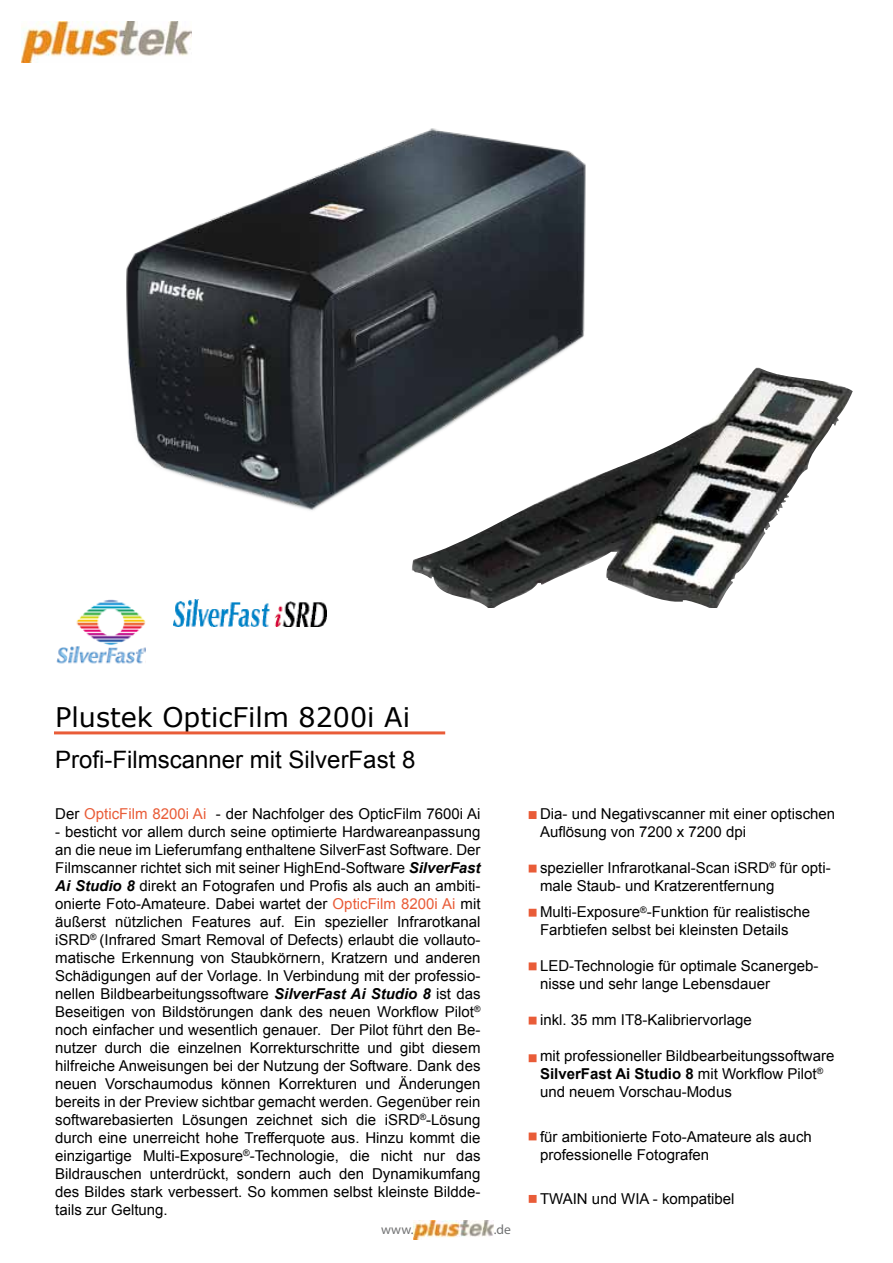
<style>
.page{position:relative;width:893px;height:1263px;background:#fff}
.page>*{position:absolute;margin:0;border:0;box-sizing:border-box;transform-origin:0 0}
.t1{font:27px "Verdana";color:#000}
.t2{font:24px "Arial";color:#000}
.t3{font:15px/18px "Arial";color:#000}
.t4{font:13.5px "Myriad Pro";color:#707172}
.s1{color:#e95c38}
.s2{font-weight:700;font-style:italic}
.s3{font-weight:700}
</style>
<div class="page">
<img style="left:21px;top:21px;width:158px;height:41px">
<img style="left:56px;top:599px;width:90px;height:65px">
<div style="left:529px;top:811px;width:7px;height:8px;background:#e95c38;border:2px solid #e95c38"></div>
<div style="left:529px;top:962px;width:7px;height:8px;background:#e95c38;border:2px solid #e95c38"></div>
<div style="left:529px;top:909px;width:7px;height:8px;background:#e95c38;border:2px solid #e95c38"></div>
<div style="left:529px;top:865px;width:7px;height:7px;background:#e95c38"></div>
<div style="left:529px;top:1132px;width:7px;height:8px;background:#e95c38;border:2px solid #e95c38"></div>
<div style="left:529px;top:1017px;width:7px;height:7px;background:#e95c38"></div>
<hr style="left:54px;top:731px;width:391px;height:3px;background:#e95c38">
<img style="left:413px;top:1220px;width:80px;height:20px">
<div style="left:529px;top:1054px;width:7px;height:8px;background:#e95c38;border:2px solid #e95c38"></div>
<img style="left:173px;top:600px;width:153px;height:26px">
<svg style="left:529px;top:1195px;width:8px;height:8px"></svg>
<img style="left:54px;top:25px;width:532px;height:486px">
<img style="left:411px;top:368px;width:442px;height:240px">
<h1 class="t1" style="left:55px;top:699px;width:356px">Plustek OpticFilm 8200i Ai</h1>
<h2 class="t2" style="left:55px;top:744px;width:362px">Profi-Filmscanner mit SilverFast 8</h2>
<p class="t3" style="left:55px;top:805px;width:427px">Der <span class="s1">OpticFilm 8200i Ai</span> - der Nachfolger des OpticFilm 7600i Ai</p>
<p class="t3" style="left:55px;top:823px;width:427px;text-align:justify">- besticht vor allem durch seine optimierte Hardwareanpassung an die neue im Lieferumfang enthaltene SilverFast Software. Der Filmscanner richtet sich mit seiner HighEnd-Software <span class="s2">SilverFast Ai Studio 8</span> direkt an Fotografen und Profis als auch an ambiti&shy;onierte Foto-Amateure. Dabei wartet der <span class="s1">OpticFilm 8200i Ai</span> mit äußerst nützlichen Features auf. Ein spezieller Infrarotkanal iSRD<sup>®</sup> (Infrared Smart Removal of Defects) erlaubt die vollauto&shy;matische Erkennung von Staubkörnern, Kratzern und anderen Schädigungen auf der Vorlage. In Verbindung mit der professio&shy;nellen Bildbearbeitungssoftware <span class="s2">SilverFast Ai Studio 8</span> ist das Beseitigen von Bildstörungen dank des neuen Workflow Pilot<sup>® </sup>noch einfacher und wesentlich genauer. Der Pilot führt den Be&shy;nutzer durch die einzelnen Korrekturschritte und gibt diesem hilfreiche Anweisungen bei der Nutzung der Software. Dank des neuen Vorschaumodus können Korrekturen und Änderungen bereits in der Preview sichtbar gemacht werden. Gegenüber rein softwarebasierten Lösungen zeichnet sich die iSRD<sup>®</sup>-Lösung durch eine unerreicht hohe Trefferquote aus. Hinzu kommt die einzigartige Multi-Exposure<sup>®</sup>-Technologie, die nicht nur das Bildrauschen unterdrückt, sondern auch den Dynamikumfang des Bildes stark verbessert. So kommen selbst kleinste Bildde&shy;tails zur Geltung.</p>
<p class="t4" style="left:381px;top:1221px;width:34px">www.</p>
<p class="t4" style="left:494px;top:1221px;width:19px">.de</p>
<p class="t3" style="left:540px;top:805px;width:297px">Dia- und Negativscanner mit einer optischen<br>Auflösung von 7200 x 7200 dpi</p>
<p class="t3" style="left:540px;top:859px;width:292px">spezieller Infrarotkanal-Scan iSRD<sup>®</sup> für opti&shy;male Staub- und Kratzerentfernung</p>
<p class="t3" style="left:540px;top:903px;width:272px">Multi-Exposure<sup>®</sup>-Funktion für realistische<br>Farbtiefen selbst bei kleinsten Details</p>
<p class="t3" style="left:540px;top:957px;width:280px">LED-Technologie für optimale Scanergeb&shy;nisse und sehr lange Lebensdauer</p>
<p class="t3" style="left:540px;top:1011px;width:213px">inkl. 35 mm IT8-Kalibriervorlage</p>
<p class="t3" style="left:540px;top:1047px;width:296px">mit professioneller Bildbearbeitungssoftware<br><span class="s3">SilverFast Ai Studio 8</span> mit Workflow Pilot<sup>® </sup>und neuem Vorschau-Modus</p>
<p class="t3" style="left:540px;top:1128px;width:273px">für ambitionierte Foto-Amateure als auch professionelle Fotografen</p>
<p class="t3" style="left:540px;top:1190px;width:196px">TWAIN und WIA - kompatibel</p>
</div>
